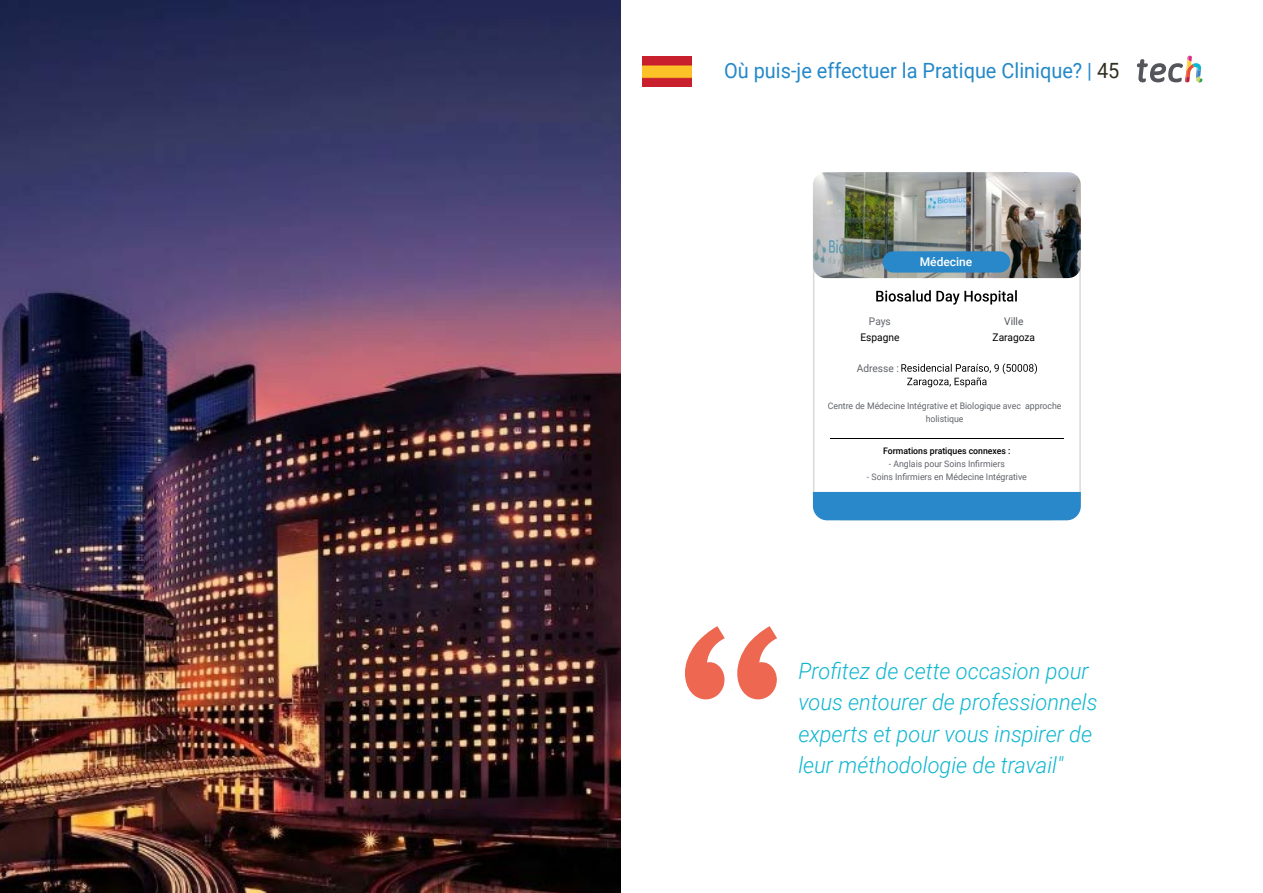
<style>
.page{position:relative;width:1263px;height:893px;background:#fff}
.page>*{position:absolute;margin:0;border:0;box-sizing:border-box;transform-origin:0 0}
.t1{font:italic 300 22.5px/31.5px "Roboto";color:#0fb6cf}
.t2{font:21px "Roboto";color:#2488c9;scale:.95 1}
.t3{font:500 12px "Roboto";color:#fff}
.t4{font:10.5px "Roboto";color:#000}
.t5{font:10.5px "Roboto";color:#61646a}
.t6{font:10.5px "Roboto";color:#52555b}
.t7{font:9px/13.5px "Roboto";color:#61646a;text-align:center}
.t8{font:500 9px "Roboto";color:#000}
.s1{color:#312e20}
</style>
<div class="page">
<img style="left:642px;top:56px;width:49px;height:30px">
<svg style="left:1137px;top:56px;width:65px;height:27px"></svg>
<img style="left:0;top:0;width:621px;height:893px">
<svg style="left:812px;top:278px;width:269px;height:243px"></svg>
<img style="left:813px;top:172px;width:268px;height:106px">
<div style="left:883px;top:251px;width:127px;height:22px;background:#2988c9;border-radius:11px"></div>
<div style="left:813px;top:492px;width:268px;height:28px;background:#2988c9"></div>
<hr style="left:830px;top:439px;width:234px;height:1px;background:#000">
<svg style="left:876px;top:290px;width:141px;height:15px"></svg>
<svg style="left:901px;top:363px;width:136px;height:24px"></svg>
<svg style="left:685px;top:626px;width:92px;height:73px"></svg>
<h2 class="t2" style="left:724px;top:56px;width:418px">Où puis-je effectuer la Pratique Clinique? | <span class="s1">45</span></h2>
<p class="t5" style="left:869px;top:314px;width:23px">Pays</p>
<p class="t4" style="left:860px;top:330px;width:41px">Espagne</p>
<p class="t5" style="left:857px;top:361px;width:44px">Adresse :</p>
<h3 class="t3" style="left:920px;top:254px;width:54px">Médecine</h3>
<p class="t6" style="left:1004px;top:314px;width:21px">Ville</p>
<p class="t4" style="left:993px;top:330px;width:44px">Zaragoza</p>
<p class="t7" style="left:828px;top:398px;width:235px">Centre de Médecine Intégrative et Biologique avec approche holistique</p>
<p class="t8" style="left:883px;top:444px;width:129px">Formations pratiques connexes :</p>
<p class="t7" style="left:889px;top:457px;width:118px">- Anglais pour Soins Infirmiers</p>
<p class="t7" style="left:867px;top:470px;width:161px">- Soins Infirmiers en Médecine Intégrative</p>
<h1 class="t1" style="left:798px;top:654px;width:301px">Profitez de cette occasion pour vous entourer de professionnels experts et pour vous inspirer de leur méthodologie de travail"</h1>
</div>
